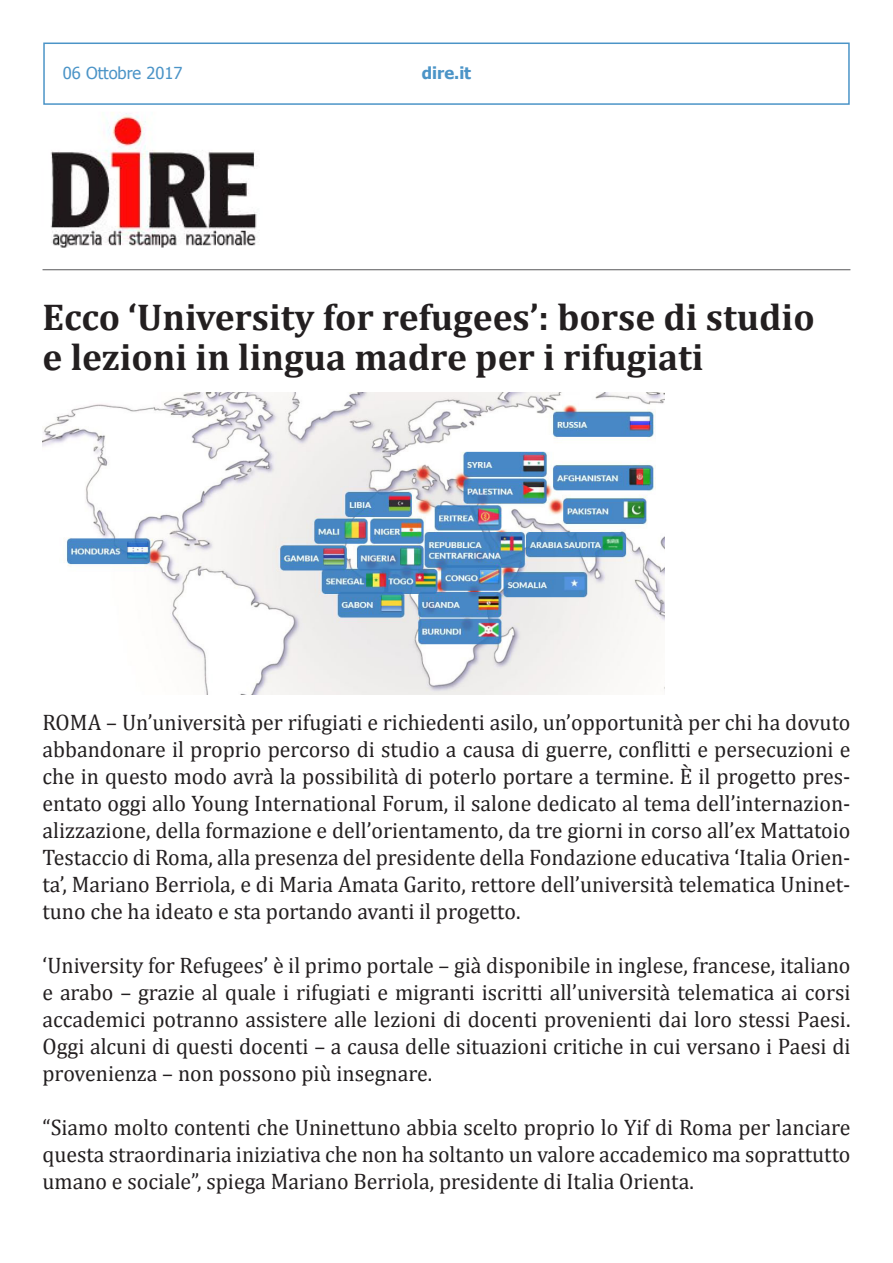
<style>
.page{position:relative;width:893px;height:1263px;background:#fff}
.page>*{position:absolute;margin:0;border:0;box-sizing:border-box;transform-origin:0 0}
.t1{font:700 37.5px/40.5px "Cambria";color:#231f20}
.t2{font:22.5px/27px "Cambria";color:#231f20;text-align:justify}
.t3{font:16.5px "Tahoma";color:#4b94c7}
.t4{font:700 16.5px "Tahoma";color:#4b94c7}
</style>
<div class="page">
<img style="left:50px;top:112px;width:207px;height:136px">
<div style="left:43px;top:43px;width:807px;height:62px;border:2px solid #4b94c7"></div>
<hr style="left:43px;top:269px;width:807px;height:1px;background:#57585a">
<img style="left:43px;top:393px;width:621px;height:301px">
<p class="t3" style="left:63px;top:62px;width:121px">06 Ottobre 2017</p>
<p class="t4" style="left:422px;top:62px;width:51px">dire.it</p>
<p class="t1" style="left:43px;top:295px;width:774px">Ecco ‘University for refugees’: borse di studio e lezioni in lingua madre per i rifugiati</p>
<p class="t2" style="left:43px;top:709px;width:809px">ROMA – Un’università per rifugiati e richiedenti asilo, un’opportunità per chi ha dovuto abbandonare il proprio percorso di studio a causa di guerre, conflitti e persecuzioni e che in questo modo avrà la possibilità di poterlo portare a termine. È il progetto pres&shy;entato oggi allo Young International Forum, il salone dedicato al tema dell’internazion&shy;alizzazione, della formazione e dell’orientamento, da tre giorni in corso all’ex Mattatoio Testaccio di Roma, alla presenza del presidente della Fondazione educativa ‘Italia Orien&shy;ta’, Mariano Berriola, e di Maria Amata Garito, rettore dell’università telematica Uninet&shy;tuno che ha ideato e sta portando avanti il progetto.</p>
<p class="t2" style="left:43px;top:952px;width:809px">‘University for Refugees’ è il primo portale – già disponibile in inglese, francese, italiano e arabo – grazie al quale i rifugiati e migranti iscritti all’università telematica ai corsi accademici potranno assistere alle lezioni di docenti provenienti dai loro stessi Paesi.<br>Oggi alcuni di questi docenti – a causa delle situazioni critiche in cui versano i Paesi di provenienza – non possono più insegnare.</p>
<p class="t2" style="left:43px;top:1114px;width:809px">“Siamo molto contenti che Uninettuno abbia scelto proprio lo Yif di Roma per lanciare questa straordinaria iniziativa che non ha soltanto un valore accademico ma soprattutto umano e sociale”, spiega Mariano Berriola, presidente di Italia Orienta.</p>
</div>
